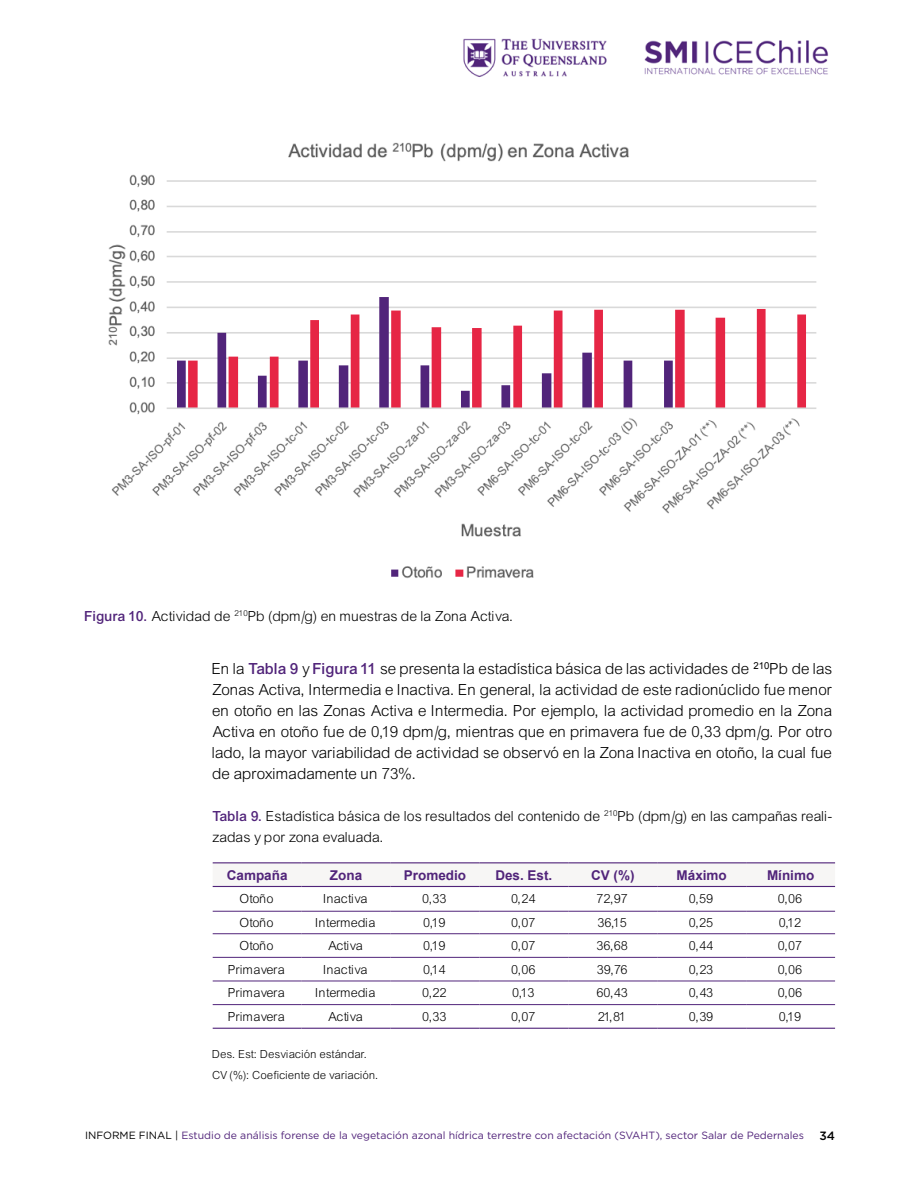
<style>
.page{position:relative;width:918px;height:1188px;background:#fff}
.page>*{position:absolute;margin:0;border:0;box-sizing:border-box;transform-origin:0 0}
.t1{font:16.5px/21px "Arial Lgt";letter-spacing:-.005em;color:#000;text-align:justify}
.t2{font:15px/21px "Arial Lgt";color:#000}
.t3{font:13.5px "Arial Lgt";color:#000}
.t4{font:700 13.5px "Arial";color:#51247a}
.t5{font:12px/21px "Arial Lgt";letter-spacing:.015em;color:#000}
.t6{font:500 12px "Gotham";color:#000}
.t7{font:10.5px "Gotham";color:#51247a}
.s1{font-family:"Arial Mdm";color:#51247a}
.s2{color:#000}
</style>
<div class="page">
<img style="left:463px;top:38px;width:366px;height:39px">
<img style="left:108px;top:142px;width:709px;height:437px">
<svg style="left:213px;top:863px;width:622px;height:23px"></svg>
<hr style="left:213px;top:911px;width:89px;height:1px;background:#51247a">
<hr style="left:302px;top:911px;width:89px;height:1px;background:#51247a">
<hr style="left:391px;top:911px;width:88px;height:1px;background:#51247a">
<hr style="left:479px;top:911px;width:89px;height:1px;background:#51247a">
<hr style="left:568px;top:911px;width:89px;height:1px;background:#51247a">
<hr style="left:657px;top:911px;width:89px;height:1px;background:#51247a">
<hr style="left:746px;top:911px;width:89px;height:1px;background:#51247a">
<hr style="left:213px;top:933px;width:89px;height:1px;background:#51247a">
<hr style="left:302px;top:933px;width:89px;height:1px;background:#51247a">
<hr style="left:391px;top:933px;width:88px;height:1px;background:#51247a">
<hr style="left:479px;top:933px;width:89px;height:1px;background:#51247a">
<hr style="left:568px;top:933px;width:89px;height:1px;background:#51247a">
<hr style="left:657px;top:933px;width:89px;height:1px;background:#51247a">
<hr style="left:746px;top:933px;width:89px;height:1px;background:#51247a">
<hr style="left:213px;top:957px;width:89px;height:1px;background:#51247a">
<hr style="left:302px;top:957px;width:89px;height:1px;background:#51247a">
<hr style="left:391px;top:957px;width:88px;height:1px;background:#51247a">
<hr style="left:479px;top:957px;width:89px;height:1px;background:#51247a">
<hr style="left:568px;top:957px;width:89px;height:1px;background:#51247a">
<hr style="left:657px;top:957px;width:89px;height:1px;background:#51247a">
<hr style="left:746px;top:957px;width:89px;height:1px;background:#51247a">
<hr style="left:213px;top:981px;width:89px;height:1px;background:#51247a">
<hr style="left:302px;top:981px;width:89px;height:1px;background:#51247a">
<hr style="left:391px;top:981px;width:88px;height:1px;background:#51247a">
<hr style="left:479px;top:981px;width:89px;height:1px;background:#51247a">
<hr style="left:568px;top:981px;width:89px;height:1px;background:#51247a">
<hr style="left:657px;top:981px;width:89px;height:1px;background:#51247a">
<hr style="left:746px;top:981px;width:89px;height:1px;background:#51247a">
<hr style="left:213px;top:1004px;width:89px;height:1px;background:#51247a">
<hr style="left:302px;top:1004px;width:89px;height:1px;background:#51247a">
<hr style="left:391px;top:1004px;width:88px;height:1px;background:#51247a">
<hr style="left:479px;top:1004px;width:89px;height:1px;background:#51247a">
<hr style="left:568px;top:1004px;width:89px;height:1px;background:#51247a">
<hr style="left:657px;top:1004px;width:89px;height:1px;background:#51247a">
<hr style="left:746px;top:1004px;width:89px;height:1px;background:#51247a">
<hr style="left:213px;top:862px;width:89px;height:1px;background:#51247a">
<hr style="left:302px;top:862px;width:89px;height:1px;background:#51247a">
<hr style="left:391px;top:862px;width:88px;height:1px;background:#51247a">
<hr style="left:479px;top:862px;width:89px;height:1px;background:#51247a">
<hr style="left:568px;top:862px;width:89px;height:1px;background:#51247a">
<hr style="left:657px;top:862px;width:89px;height:1px;background:#51247a">
<hr style="left:746px;top:862px;width:89px;height:1px;background:#51247a">
<hr style="left:213px;top:886px;width:89px;height:1px;background:#51247a">
<hr style="left:302px;top:886px;width:89px;height:1px;background:#51247a">
<hr style="left:391px;top:886px;width:88px;height:1px;background:#51247a">
<hr style="left:479px;top:886px;width:89px;height:1px;background:#51247a">
<hr style="left:568px;top:886px;width:89px;height:1px;background:#51247a">
<hr style="left:657px;top:886px;width:89px;height:1px;background:#51247a">
<hr style="left:746px;top:886px;width:89px;height:1px;background:#51247a">
<hr style="left:213px;top:1028px;width:89px;height:1px;background:#51247a">
<hr style="left:302px;top:1028px;width:89px;height:1px;background:#51247a">
<hr style="left:391px;top:1028px;width:88px;height:1px;background:#51247a">
<hr style="left:479px;top:1028px;width:89px;height:1px;background:#51247a">
<hr style="left:568px;top:1028px;width:89px;height:1px;background:#51247a">
<hr style="left:657px;top:1028px;width:89px;height:1px;background:#51247a">
<hr style="left:746px;top:1028px;width:89px;height:1px;background:#51247a">
<p class="t2" style="left:85px;top:606px;width:431px"><span class="s1">Figura 10.</span> Actividad de <sup>210</sup>Pb (dpm/g) en muestras de la Zona Activa.</p>
<p class="t1" style="left:213px;top:659px;width:622px">En la <span class="s1">Tabla 9</span> y <span class="s1">Figura 11</span> se presenta la estadística básica de las actividades de <sup>210</sup>Pb de las Zonas Activa, Intermedia e Inactiva. En general, la actividad de este radionúclido fue menor en otoño en las Zonas Activa e Intermedia. Por ejemplo, la actividad promedio en la Zona Activa en otoño fue de 0,19 dpm/g, mientras que en primavera fue de 0,33 dpm/g. Por otro lado, la mayor variabilidad de actividad se observó en la Zona Inactiva en otoño, la cual fue de aproximadamente un 73%.</p>
<p class="t2" style="left:213px;top:806px;width:622px"><span class="s1">Tabla 9.</span> Estadística básica de los resultados del contenido de <sup>210</sup>Pb (dpm/g) en las campañas reali&shy;zadas y por zona evaluada.</p>
<p class="t4" style="left:227px;top:866px;width:62px">Campaña</p>
<p class="t4" style="left:330px;top:866px;width:34px">Zona</p>
<p class="t4" style="left:404px;top:866px;width:64px">Promedio</p>
<p class="t4" style="left:495px;top:866px;width:59px">Des. Est.</p>
<p class="t4" style="left:591px;top:866px;width:45px">CV (%)</p>
<p class="t4" style="left:677px;top:866px;width:52px">Máximo</p>
<p class="t4" style="left:767px;top:866px;width:49px">Mínimo</p>
<p class="t3" style="left:240px;top:891px;width:36px">Otoño</p>
<p class="t3" style="left:324px;top:891px;width:45px">Inactiva</p>
<p class="t3" style="left:423px;top:891px;width:26px">0,33</p>
<p class="t3" style="left:512px;top:891px;width:26px">0,24</p>
<p class="t3" style="left:597px;top:891px;width:33px">72,97</p>
<p class="t3" style="left:690px;top:891px;width:26px">0,59</p>
<p class="t3" style="left:778px;top:891px;width:26px">0,06</p>
<p class="t3" style="left:240px;top:915px;width:36px">Otoño</p>
<p class="t3" style="left:316px;top:915px;width:61px">Intermedia</p>
<p class="t3" style="left:424px;top:915px;width:24px">0,19</p>
<p class="t3" style="left:512px;top:915px;width:26px">0,07</p>
<p class="t3" style="left:598px;top:915px;width:31px">36,15</p>
<p class="t3" style="left:690px;top:915px;width:26px">0,25</p>
<p class="t3" style="left:780px;top:915px;width:24px">0,12</p>
<p class="t3" style="left:240px;top:938px;width:36px">Otoño</p>
<p class="t3" style="left:329px;top:938px;width:36px">Activa</p>
<p class="t3" style="left:424px;top:938px;width:24px">0,19</p>
<p class="t3" style="left:512px;top:938px;width:26px">0,07</p>
<p class="t3" style="left:597px;top:938px;width:33px">36,68</p>
<p class="t3" style="left:690px;top:938px;width:26px">0,44</p>
<p class="t3" style="left:778px;top:938px;width:26px">0,07</p>
<p class="t3" style="left:229px;top:962px;width:58px">Primavera</p>
<p class="t3" style="left:324px;top:962px;width:45px">Inactiva</p>
<p class="t3" style="left:424px;top:962px;width:24px">0,14</p>
<p class="t3" style="left:512px;top:962px;width:26px">0,06</p>
<p class="t3" style="left:597px;top:962px;width:32px">39,76</p>
<p class="t3" style="left:690px;top:962px;width:26px">0,23</p>
<p class="t3" style="left:778px;top:962px;width:26px">0,06</p>
<p class="t3" style="left:229px;top:985px;width:58px">Primavera</p>
<p class="t3" style="left:316px;top:985px;width:61px">Intermedia</p>
<p class="t3" style="left:423px;top:985px;width:26px">0,22</p>
<p class="t3" style="left:513px;top:985px;width:24px">0,13</p>
<p class="t3" style="left:597px;top:985px;width:33px">60,43</p>
<p class="t3" style="left:690px;top:985px;width:26px">0,43</p>
<p class="t3" style="left:778px;top:985px;width:26px">0,06</p>
<p class="t3" style="left:229px;top:1009px;width:58px">Primavera</p>
<p class="t3" style="left:329px;top:1009px;width:36px">Activa</p>
<p class="t3" style="left:423px;top:1009px;width:26px">0,33</p>
<p class="t3" style="left:512px;top:1009px;width:26px">0,07</p>
<p class="t3" style="left:599px;top:1009px;width:30px">21,81</p>
<p class="t3" style="left:690px;top:1009px;width:26px">0,39</p>
<p class="t3" style="left:780px;top:1009px;width:24px">0,19</p>
<p class="t5" style="left:213px;top:1044px;width:168px">Des. Est: Desviación estándar.<br>CV (%): Coeficiente de variación.</p>
<p class="t7" style="left:85px;top:1130px;width:721px"><span class="s2">INFORME FINAL |</span> Estudio de análisis forense de la vegetación azonal hídrica terrestre con afectación (SVAHT), sector Salar de Pedernales</p>
<p class="t6" style="left:819px;top:1129px;width:17px">34</p>
</div>
